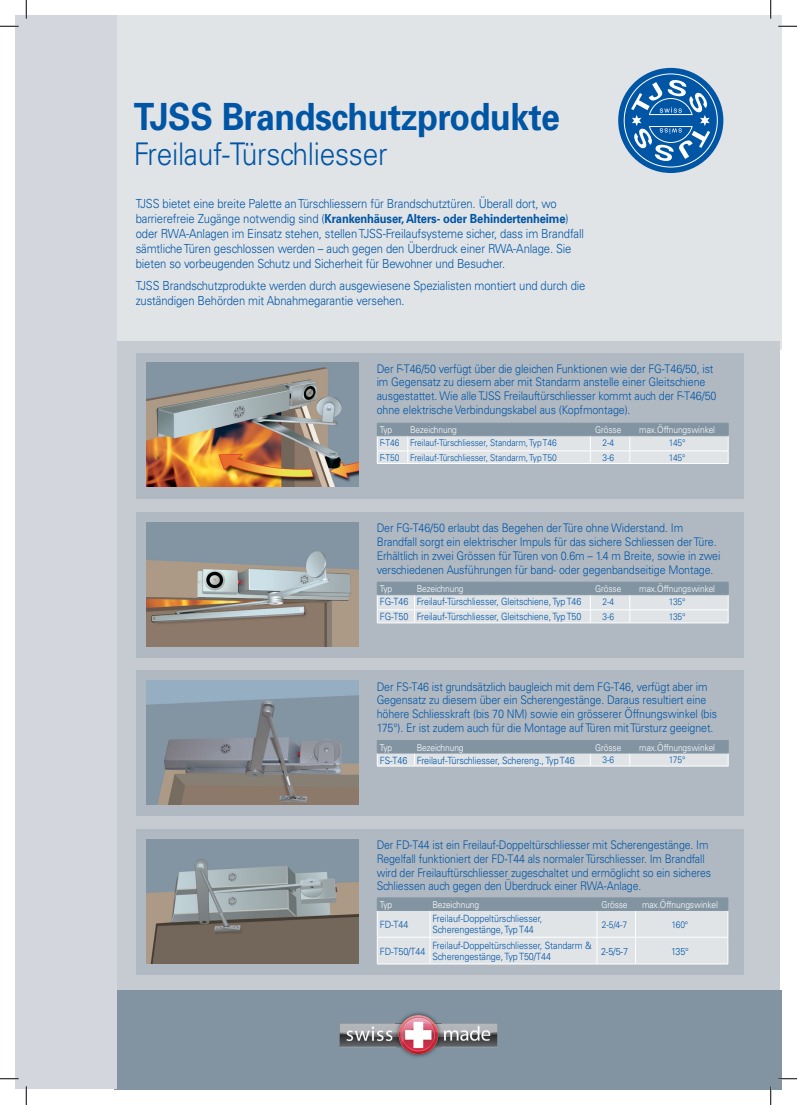
<style>
.page{position:relative;width:797px;height:1105px;background:#fff}
.page>*{position:absolute;margin:0;border:0;box-sizing:border-box;transform-origin:0 0}
.t1{font:700 37.5px "Univers";letter-spacing:-.01em;color:#0155a5;scale:.9 1}
.t2{font:300 31.25px "Univers";letter-spacing:-.01em;color:#0155a5;scale:.9 1}
.t3{font:300 12.5px/15px "Univers";letter-spacing:-.01em;color:#0155a5;scale:.9 1}
.t4{font:300 11.88px/13.8px "Univers";letter-spacing:-.01em;color:#0155a5;scale:.9 1}
.t5{font:300 11.88px/13.8px "Univers";letter-spacing:-.01em;color:#0155a5;scale:.89 1}
.t6{font:300 10px/11.2px "Univers";letter-spacing:-.01em;color:#0155a5;scale:.9 1}
.t7{font:300 10px "Univers";letter-spacing:-.01em;color:#0155a5;scale:.89 1}
.t8{font:300 9.38px "Univers";letter-spacing:-.01em;color:#fff;scale:.9 1}
.t9{font:300 9.38px "Univers";letter-spacing:-.01em;color:#0155a5;scale:.9 1}
.s1{font-weight:700}
</style>
<div class="page">
<div style="left:115px;top:16px;width:666px;height:334px;background:#e0e4e7"></div>
<div style="left:114px;top:342px;width:666px;height:737px;background:#c6cbd2"></div>
<div style="left:114px;top:990px;width:667px;height:99px;background:#8294a2"></div>
<svg style="left:618px;top:68px;width:105px;height:105px;background:#1a66ad"></svg>
<svg style="left:631px;top:79px;width:79px;height:83px;background:#3d7dba"></svg>
<div style="left:16px;top:16px;width:101px;height:1073px;background:#d3d7dd"></div>
<div style="left:136px;top:353px;width:607px;height:145px;background:#b0b9c2"></div>
<img style="left:146px;top:363px;width:213px;height:124px">
<hr style="left:377px;top:463px;width:31px;height:1px;background:#fff">
<hr style="left:408px;top:463px;width:182px;height:1px;background:#fff">
<hr style="left:590px;top:463px;width:39px;height:1px;background:#fff">
<hr style="left:629px;top:463px;width:99px;height:1px;background:#fff">
<svg style="left:377px;top:423px;width:352px;height:40px;background:#c3cbd2"></svg>
<hr style="left:377px;top:435px;width:31px;height:1px;background:#8294a2">
<hr style="left:408px;top:435px;width:182px;height:1px;background:#8294a2">
<hr style="left:590px;top:435px;width:39px;height:1px;background:#8294a2">
<hr style="left:629px;top:435px;width:99px;height:1px;background:#8294a2">
<div style="left:136px;top:830px;width:607px;height:145px;background:#b0b9c2"></div>
<img style="left:146px;top:839px;width:213px;height:124px">
<hr style="left:377px;top:964px;width:53px;height:1px;background:#fff">
<hr style="left:430px;top:964px;width:167px;height:1px;background:#fff">
<hr style="left:597px;top:964px;width:38px;height:1px;background:#fff">
<hr style="left:635px;top:964px;width:93px;height:1px;background:#fff">
<hr style="left:377px;top:897px;width:53px;height:1px;background:#8294a2">
<hr style="left:430px;top:897px;width:167px;height:1px;background:#8294a2">
<hr style="left:597px;top:897px;width:38px;height:1px;background:#8294a2">
<hr style="left:635px;top:897px;width:93px;height:1px;background:#8294a2">
<svg style="left:377px;top:898px;width:351px;height:66px;background:#cfd6da"></svg>
<hr style="left:377px;top:910px;width:53px;height:1px;background:#8294a2">
<hr style="left:430px;top:910px;width:167px;height:1px;background:#8294a2">
<hr style="left:597px;top:910px;width:38px;height:1px;background:#8294a2">
<hr style="left:635px;top:910px;width:93px;height:1px;background:#8294a2">
<div style="left:136px;top:512px;width:607px;height:145px;background:#b0b9c2"></div>
<img style="left:146px;top:523px;width:213px;height:124px">
<hr style="left:377px;top:623px;width:37px;height:1px;background:#fff">
<hr style="left:414px;top:623px;width:176px;height:1px;background:#fff">
<hr style="left:590px;top:623px;width:39px;height:1px;background:#fff">
<hr style="left:629px;top:623px;width:99px;height:1px;background:#fff">
<svg style="left:377px;top:582px;width:352px;height:41px;background:#c4ccd2"></svg>
<hr style="left:377px;top:594px;width:37px;height:1px;background:#8294a2">
<hr style="left:414px;top:594px;width:176px;height:1px;background:#8294a2">
<hr style="left:590px;top:594px;width:39px;height:1px;background:#8294a2">
<hr style="left:629px;top:594px;width:99px;height:1px;background:#8294a2">
<div style="left:136px;top:671px;width:607px;height:145px;background:#b0b9c2"></div>
<img style="left:146px;top:681px;width:213px;height:124px">
<hr style="left:377px;top:766px;width:37px;height:1px;background:#fff">
<hr style="left:414px;top:766px;width:176px;height:1px;background:#fff">
<hr style="left:590px;top:766px;width:39px;height:1px;background:#fff">
<hr style="left:629px;top:766px;width:99px;height:1px;background:#fff">
<svg style="left:377px;top:740px;width:352px;height:26px;background:#afbbc3"></svg>
<hr style="left:377px;top:753px;width:37px;height:1px;background:#8294a2">
<hr style="left:414px;top:753px;width:176px;height:1px;background:#8294a2">
<hr style="left:590px;top:753px;width:39px;height:1px;background:#8294a2">
<hr style="left:629px;top:753px;width:99px;height:1px;background:#8294a2">
<img style="left:339px;top:1012px;width:159px;height:45px">
<svg style="left:0;top:25px;width:19px;height:2px"></svg>
<svg style="left:778px;top:25px;width:19px;height:2px"></svg>
<svg style="left:0;top:1078px;width:19px;height:1px"></svg>
<svg style="left:778px;top:1078px;width:19px;height:1px"></svg>
<svg style="left:25px;top:0;width:2px;height:19px"></svg>
<svg style="left:25px;top:1086px;width:2px;height:19px"></svg>
<svg style="left:770px;top:0;width:1px;height:19px"></svg>
<svg style="left:770px;top:1086px;width:1px;height:19px"></svg>
<p class="t1" style="left:134px;top:92px;width:475px">TJSS Brandschutzprodukte</p>
<p class="t2" style="left:134px;top:135px;width:283px">Freilauf-Türschliesser</p>
<p class="t3" style="left:136px;top:195px;width:499px">TJSS bietet eine breite Palette an Türschliessern für Brandschutztüren. Überall dort, wo barrierefreie Zugänge notwendig sind (<span class="s1">Krankenhäuser, Alters- oder Behindertenheime</span>) oder RWA-Anlagen im Einsatz stehen, stellen TJSS-Freilaufsysteme sicher, dass im Brandfall sämtliche Türen geschlossen werden – auch gegen den Überdruck einer RWA-Anlage. Sie bieten so vorbeugenden Schutz und Sicherheit für Bewohner und Besucher.</p>
<p class="t3" style="left:136px;top:277px;width:501px">TJSS Brandschutzprodukte werden durch ausgewiesene Spezialisten montiert und durch die zuständigen Behörden mit Abnahmegarantie versehen.</p>
<p class="t4" style="left:377px;top:361px;width:379px">Der F-T46/50 verfügt über die gleichen Funktionen wie der FG-T46/50, ist im Gegensatz zu diesem aber mit Standarm anstelle einer Gleitschiene ausgestattet. Wie alle TJSS Freilauftürschliesser kommt auch der F-T46/50 ohne elektrische Verbindungskabel aus (Kopfmontage).</p>
<p class="t8" style="left:380px;top:424px;width:15px">Typ</p>
<p class="t8" style="left:410px;top:424px;width:53px">Bezeichnung</p>
<p class="t8" style="left:595px;top:424px;width:31px">Grösse</p>
<p class="t8" style="left:639px;top:424px;width:86px">max.Öffnungswinkel</p>
<p class="t9" style="left:380px;top:437px;width:23px">F-T46</p>
<p class="t9" style="left:410px;top:437px;width:164px">Freilauf-Türschliesser, Standarm, Typ T46</p>
<p class="t9" style="left:602px;top:437px;width:14px">2-4</p>
<p class="t9" style="left:669px;top:437px;width:20px">145°</p>
<p class="t9" style="left:380px;top:452px;width:23px">F-T50</p>
<p class="t9" style="left:410px;top:452px;width:164px">Freilauf-Türschliesser, Standarm, Typ T50</p>
<p class="t9" style="left:602px;top:452px;width:14px">3-6</p>
<p class="t9" style="left:669px;top:452px;width:20px">145°</p>
<p class="t4" style="left:377px;top:521px;width:383px">Der FG-T46/50 erlaubt das Begehen der Türe ohne Widerstand. Im Brandfall sorgt ein elektrischer Impuls für das sichere Schliessen der Türe.<br>Erhältlich in zwei Grössen für Türen von 0.6m – 1.4 m Breite, sowie in zwei verschiedenen Ausführungen für band- oder gegenbandseitige Montage.</p>
<p class="t8" style="left:380px;top:583px;width:15px">Typ</p>
<p class="t8" style="left:417px;top:583px;width:53px">Bezeichnung</p>
<p class="t8" style="left:595px;top:583px;width:31px">Grösse</p>
<p class="t8" style="left:639px;top:583px;width:86px">max.Öffnungswinkel</p>
<p class="t6" style="left:380px;top:596px;width:33px">FG-T46</p>
<p class="t7" style="left:417px;top:596px;width:186px">Freilauf-Türschliesser, Gleitschiene, Typ T46</p>
<p class="t9" style="left:602px;top:596px;width:14px">2-4</p>
<p class="t9" style="left:669px;top:596px;width:20px">135°</p>
<p class="t6" style="left:380px;top:611px;width:33px">FG-T50</p>
<p class="t7" style="left:417px;top:611px;width:186px">Freilauf-Türschliesser, Gleitschiene, Typ T50</p>
<p class="t9" style="left:602px;top:611px;width:14px">3-6</p>
<p class="t9" style="left:669px;top:611px;width:20px">135°</p>
<p class="t4" style="left:377px;top:679px;width:380px">Der FS-T46 ist grundsätzlich baugleich mit dem FG-T46, verfügt aber im Gegensatz zu diesem über ein Scherengestänge. Daraus resultiert eine höhere Schliesskraft (bis 70 NM) sowie ein grösserer Öffnungswinkel (bis 175°). Er ist zudem auch für die Montage auf Türen mit Türsturz geeignet.</p>
<p class="t8" style="left:380px;top:742px;width:15px">Typ</p>
<p class="t8" style="left:417px;top:742px;width:53px">Bezeichnung</p>
<p class="t8" style="left:595px;top:742px;width:31px">Grösse</p>
<p class="t8" style="left:639px;top:742px;width:86px">max.Öffnungswinkel</p>
<p class="t6" style="left:380px;top:754px;width:32px">FS-T46</p>
<p class="t6" style="left:417px;top:754px;width:177px">Freilauf-Türschliesser, Schereng., Typ T46</p>
<p class="t9" style="left:602px;top:754px;width:14px">3-6</p>
<p class="t9" style="left:669px;top:754px;width:20px">175°</p>
<p class="t5" style="left:377px;top:838px;width:377px">Der FD-T44 ist ein Freilauf-Doppeltürschliesser mit Scherengestänge. Im Regelfall funktioniert der FD-T44 als normaler Türschliesser. Im Brandfall wird der Freilauftürschliesser zugeschaltet und ermöglicht so ein sicheres Schliessen auch gegen den Überdruck einer RWA-Anlage.</p>
<p class="t8" style="left:380px;top:899px;width:15px">Typ</p>
<p class="t8" style="left:432px;top:899px;width:53px">Bezeichnung</p>
<p class="t8" style="left:601px;top:899px;width:31px">Grösse</p>
<p class="t8" style="left:642px;top:899px;width:86px">max.Öffnungswinkel</p>
<p class="t6" style="left:380px;top:918px;width:33px">FD-T44</p>
<p class="t6" style="left:432px;top:913px;width:124px">Freilauf-Doppeltürschliesser,<br>Scherengestänge, Typ T44</p>
<p class="t9" style="left:602px;top:919px;width:30px">2-5/4-7</p>
<p class="t9" style="left:671px;top:919px;width:20px">160°</p>
<p class="t6" style="left:380px;top:945px;width:52px">FD-T50/T44</p>
<p class="t6" style="left:432px;top:939px;width:178px">Freilauf-Doppeltürschliesser, Standarm &amp;<br>Scherengestänge, Typ T50/T44</p>
<p class="t6" style="left:601px;top:945px;width:31px">2-5/5-7</p>
<p class="t6" style="left:671px;top:945px;width:21px">135°</p>
</div>
